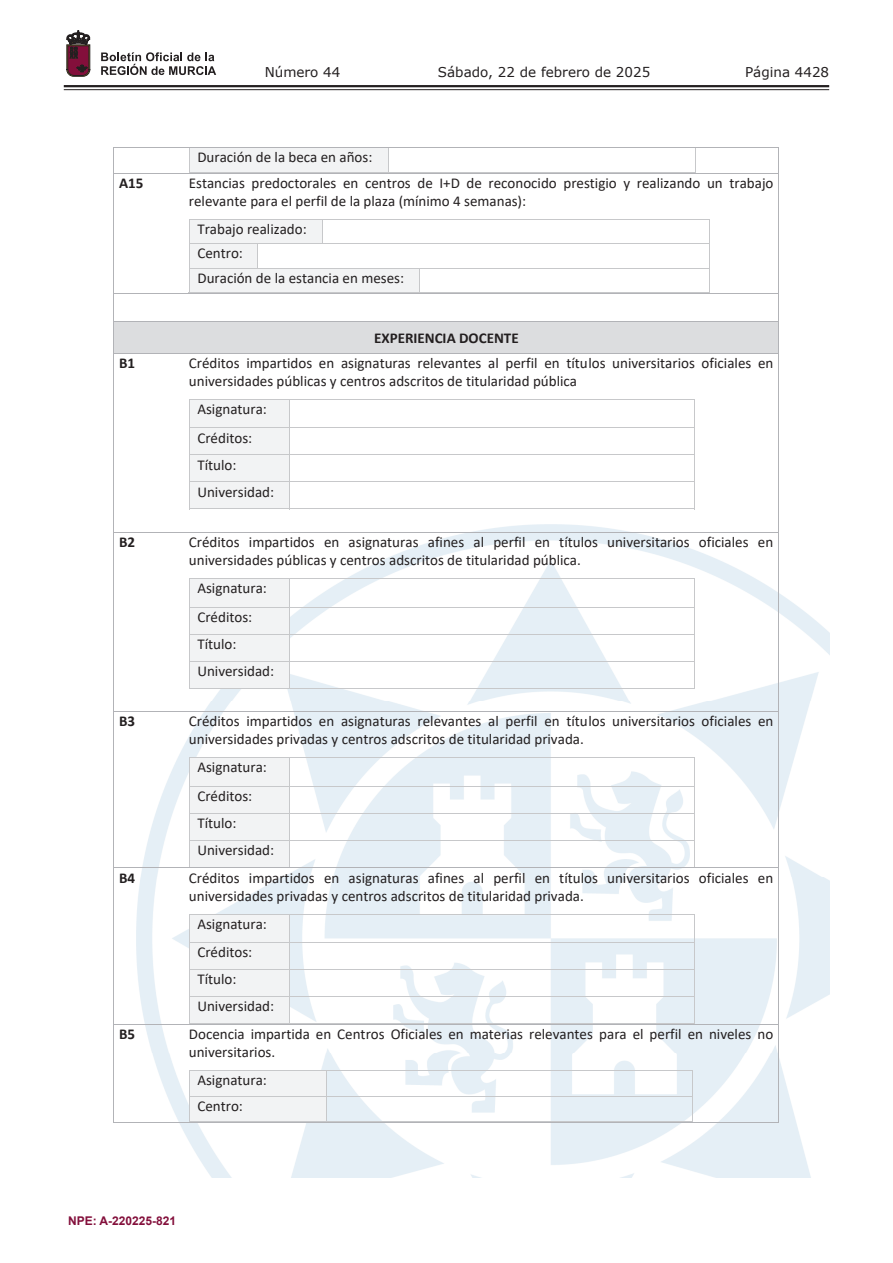
<style>
.page{position:relative;width:893px;height:1263px;background:#fff}
.page>*{position:absolute;margin:0;border:0;box-sizing:border-box;transform-origin:0 0}
.t1{font:15px/27.5px "Calibri";color:#231f20}
.t2{font:700 15px "Calibri";color:#231f20}
.t3{font:13.5px "Verdana";color:#231f20}
.t4{font:700 12px "Arial";color:#830f3b}
</style>
<div class="page">
<hr style="left:64px;top:85px;width:765px;height:2px;background:#231f20">
<hr style="left:64px;top:89px;width:765px;height:1px;background:#231f20">
<svg style="left:101px;top:52px;width:115px;height:23px"></svg>
<svg style="left:67px;top:31px;width:23px;height:45px"></svg>
<img style="left:136px;top:525px;width:693px;height:653px">
<div style="left:190px;top:148px;width:198px;height:24px;background:#f2f3f4"></div>
<hr style="left:189px;top:148px;width:507px;height:1px;background:#c7c8ca">
<svg style="left:189px;top:149px;width:1px;height:23px"></svg>
<hr style="left:189px;top:172px;width:199px;height:1px;background:#c7c8ca">
<svg style="left:388px;top:149px;width:1px;height:23px"></svg>
<hr style="left:388px;top:172px;width:307px;height:1px;background:#c7c8ca">
<svg style="left:695px;top:149px;width:1px;height:24px"></svg>
<hr style="left:114px;top:147px;width:665px;height:1px;background:#b2b3b7">
<svg style="left:778px;top:148px;width:1px;height:25px"></svg>
<div style="left:190px;top:220px;width:132px;height:23px;background:#f2f3f4"></div>
<hr style="left:189px;top:219px;width:520px;height:1px;background:#c7c8ca">
<svg style="left:322px;top:220px;width:1px;height:23px"></svg>
<div style="left:190px;top:244px;width:67px;height:24px;background:#f2f3f4"></div>
<hr style="left:189px;top:243px;width:520px;height:1px;background:#c7c8ca">
<svg style="left:257px;top:244px;width:1px;height:24px"></svg>
<div style="left:190px;top:269px;width:229px;height:24px;background:#f2f3f4"></div>
<hr style="left:189px;top:268px;width:520px;height:1px;background:#c7c8ca">
<svg style="left:189px;top:220px;width:1px;height:73px"></svg>
<svg style="left:419px;top:269px;width:1px;height:24px"></svg>
<svg style="left:709px;top:219px;width:1px;height:74px"></svg>
<hr style="left:114px;top:173px;width:665px;height:1px;background:#b2b3b7">
<hr style="left:114px;top:174px;width:1px;height:119px;background:#b2b3b7">
<hr style="left:778px;top:174px;width:1px;height:119px;background:#b2b3b7">
<hr style="left:114px;top:293px;width:665px;height:1px;background:#b2b3b7">
<svg style="left:778px;top:294px;width:1px;height:27px"></svg>
<div style="left:114px;top:322px;width:664px;height:31px;background:#dcdddf"></div>
<hr style="left:114px;top:321px;width:665px;height:1px;background:#b2b3b7">
<hr style="left:114px;top:322px;width:1px;height:31px;background:#b2b3b7">
<hr style="left:778px;top:322px;width:1px;height:31px;background:#b2b3b7">
<div style="left:190px;top:400px;width:99px;height:28px;background:#f2f3f4"></div>
<hr style="left:189px;top:399px;width:506px;height:1px;background:#c7c8ca">
<div style="left:190px;top:428px;width:99px;height:27px;background:#f2f3f4"></div>
<hr style="left:189px;top:428px;width:506px;height:1px;background:#c7c8ca">
<div style="left:190px;top:455px;width:99px;height:27px;background:#f2f3f4"></div>
<hr style="left:189px;top:455px;width:506px;height:1px;background:#c7c8ca">
<div style="left:190px;top:482px;width:99px;height:27px;background:#f2f3f4"></div>
<hr style="left:189px;top:482px;width:506px;height:1px;background:#c7c8ca">
<svg style="left:189px;top:400px;width:1px;height:109px"></svg>
<hr style="left:189px;top:509px;width:100px;height:1px;background:#c7c8ca">
<svg style="left:289px;top:400px;width:1px;height:109px"></svg>
<hr style="left:290px;top:509px;width:404px;height:1px;background:#c7c8ca">
<svg style="left:694px;top:400px;width:1px;height:110px"></svg>
<hr style="left:114px;top:353px;width:665px;height:1px;background:#b2b3b7">
<hr style="left:114px;top:354px;width:1px;height:178px;background:#b2b3b7">
<hr style="left:778px;top:354px;width:1px;height:178px;background:#b2b3b7">
<div style="left:190px;top:579px;width:99px;height:28px;background:#f2f3f4"></div>
<hr style="left:189px;top:578px;width:506px;height:1px;background:#c7c8ca">
<div style="left:190px;top:607px;width:99px;height:27px;background:#f2f3f4"></div>
<hr style="left:189px;top:607px;width:506px;height:1px;background:#c7c8ca">
<div style="left:190px;top:634px;width:99px;height:27px;background:#f2f3f4"></div>
<hr style="left:189px;top:634px;width:506px;height:1px;background:#c7c8ca">
<div style="left:190px;top:661px;width:99px;height:27px;background:#f2f3f4"></div>
<hr style="left:189px;top:661px;width:506px;height:1px;background:#c7c8ca">
<svg style="left:189px;top:579px;width:1px;height:109px"></svg>
<hr style="left:189px;top:688px;width:100px;height:1px;background:#c7c8ca">
<svg style="left:289px;top:579px;width:1px;height:109px"></svg>
<hr style="left:290px;top:688px;width:404px;height:1px;background:#c7c8ca">
<svg style="left:694px;top:579px;width:1px;height:110px"></svg>
<hr style="left:114px;top:532px;width:665px;height:1px;background:#b2b3b7">
<hr style="left:114px;top:533px;width:1px;height:178px;background:#b2b3b7">
<hr style="left:778px;top:533px;width:1px;height:178px;background:#b2b3b7">
<div style="left:190px;top:758px;width:99px;height:28px;background:#f2f3f4"></div>
<hr style="left:189px;top:757px;width:506px;height:1px;background:#c7c8ca">
<div style="left:190px;top:786px;width:99px;height:27px;background:#f2f3f4"></div>
<hr style="left:189px;top:786px;width:506px;height:1px;background:#c7c8ca">
<div style="left:190px;top:813px;width:99px;height:27px;background:#f2f3f4"></div>
<hr style="left:189px;top:813px;width:506px;height:1px;background:#c7c8ca">
<div style="left:190px;top:840px;width:99px;height:27px;background:#f2f3f4"></div>
<hr style="left:189px;top:840px;width:506px;height:1px;background:#c7c8ca">
<svg style="left:189px;top:758px;width:1px;height:109px"></svg>
<svg style="left:289px;top:758px;width:1px;height:109px"></svg>
<svg style="left:694px;top:758px;width:1px;height:109px"></svg>
<hr style="left:114px;top:711px;width:665px;height:1px;background:#b2b3b7">
<hr style="left:114px;top:712px;width:1px;height:155px;background:#b2b3b7">
<hr style="left:778px;top:712px;width:1px;height:155px;background:#b2b3b7">
<div style="left:190px;top:915px;width:99px;height:27px;background:#f2f3f4"></div>
<hr style="left:189px;top:914px;width:506px;height:1px;background:#c7c8ca">
<div style="left:190px;top:943px;width:99px;height:26px;background:#f2f3f4"></div>
<hr style="left:189px;top:942px;width:506px;height:1px;background:#c7c8ca">
<div style="left:190px;top:970px;width:99px;height:26px;background:#f2f3f4"></div>
<hr style="left:189px;top:969px;width:506px;height:1px;background:#c7c8ca">
<div style="left:190px;top:997px;width:99px;height:26px;background:#f2f3f4"></div>
<hr style="left:189px;top:996px;width:506px;height:1px;background:#c7c8ca">
<svg style="left:189px;top:915px;width:1px;height:108px"></svg>
<hr style="left:189px;top:1023px;width:100px;height:1px;background:#c7c8ca">
<svg style="left:289px;top:915px;width:1px;height:109px"></svg>
<hr style="left:290px;top:1023px;width:404px;height:1px;background:#c7c8ca">
<svg style="left:694px;top:915px;width:1px;height:109px"></svg>
<hr style="left:114px;top:867px;width:665px;height:1px;background:#b2b3b7">
<hr style="left:114px;top:868px;width:1px;height:156px;background:#b2b3b7">
<hr style="left:778px;top:868px;width:1px;height:156px;background:#b2b3b7">
<div style="left:190px;top:1071px;width:137px;height:25px;background:#f2f3f4"></div>
<hr style="left:189px;top:1070px;width:504px;height:1px;background:#c7c8ca">
<div style="left:190px;top:1097px;width:137px;height:24px;background:#f2f3f4"></div>
<hr style="left:189px;top:1096px;width:504px;height:1px;background:#c7c8ca">
<svg style="left:189px;top:1071px;width:1px;height:50px"></svg>
<hr style="left:189px;top:1121px;width:137px;height:1px;background:#c7c8ca">
<svg style="left:326px;top:1071px;width:1px;height:51px"></svg>
<hr style="left:327px;top:1121px;width:365px;height:1px;background:#c7c8ca">
<svg style="left:692px;top:1071px;width:1px;height:51px"></svg>
<hr style="left:114px;top:1024px;width:665px;height:1px;background:#b2b3b7">
<hr style="left:114px;top:1025px;width:1px;height:97px;background:#b2b3b7">
<hr style="left:114px;top:1122px;width:70px;height:1px;background:#b2b3b7">
<hr style="left:183px;top:1122px;width:595px;height:1px;background:#b2b3b7">
<hr style="left:778px;top:1025px;width:1px;height:97px;background:#b2b3b7">
<p class="t3" style="left:265px;top:62px;width:77px">Número 44</p>
<p class="t3" style="left:438px;top:62px;width:214px">Sábado, 22 de febrero de 2025</p>
<p class="t3" style="left:745px;top:62px;width:86px">Página 4428</p>
<p class="t1" style="left:197px;top:143px;width:176px">Duración de la beca en años:</p>
<p class="t2" style="left:119px;top:172px;width:26px">A15</p>
<p class="t1" style="left:189px;top:173px;width:586px;line-height:18.3px">Estancias predoctorales en centros de I+D de reconocido prestigio y realizando un trabajo relevante para el perfil de la plaza (mínimo 4 semanas):</p>
<p class="t1" style="left:197px;top:217px;width:208px;line-height:24.6px">Trabajo realizado:<br>Centro:<br>Duración de la estancia en meses:</p>
<p class="t2" style="left:374px;top:327px;width:146px">EXPERIENCIA DOCENTE</p>
<p class="t2" style="left:119px;top:352px;width:18px">B1</p>
<p class="t1" style="left:189px;top:353px;width:586px;line-height:18.3px">Créditos impartidos en asignaturas relevantes al perfil en títulos universitarios oficiales en universidades públicas y centros adscritos de titularidad pública</p>
<p class="t1" style="left:197px;top:395px;width:78px">Asignatura:<br>Créditos:<br>Título:<br>Universidad:</p>
<p class="t2" style="left:119px;top:531px;width:18px">B2</p>
<p class="t1" style="left:189px;top:532px;width:586px;line-height:18.3px">Créditos impartidos en asignaturas afines al perfil en títulos universitarios oficiales en universidades públicas y centros adscritos de titularidad pública.</p>
<p class="t1" style="left:197px;top:574px;width:78px">Asignatura:<br>Créditos:<br>Título:<br>Universidad:</p>
<p class="t2" style="left:119px;top:710px;width:18px">B3</p>
<p class="t1" style="left:189px;top:712px;width:586px;line-height:18.3px">Créditos impartidos en asignaturas relevantes al perfil en títulos universitarios oficiales en universidades privadas y centros adscritos de titularidad privada.</p>
<p class="t1" style="left:197px;top:753px;width:78px">Asignatura:<br>Créditos:<br>Título:<br>Universidad:</p>
<p class="t2" style="left:119px;top:867px;width:18px">B4</p>
<p class="t1" style="left:189px;top:868px;width:586px;line-height:18.3px">Créditos impartidos en asignaturas afines al perfil en títulos universitarios oficiales en universidades privadas y centros adscritos de titularidad privada.</p>
<p class="t1" style="left:197px;top:910px;width:78px">Asignatura:<br>Créditos:<br>Título:<br>Universidad:</p>
<p class="t2" style="left:119px;top:1023px;width:18px">B5</p>
<p class="t1" style="left:189px;top:1024px;width:586px;line-height:18.3px">Docencia impartida en Centros Oficiales en materias relevantes para el perfil en niveles no universitarios.</p>
<p class="t1" style="left:197px;top:1067px;width:71px;line-height:25.8px">Asignatura:<br>Centro:</p>
<p class="t4" style="left:68px;top:1212px;width:110px">NPE: A-220225-821</p>
</div>
